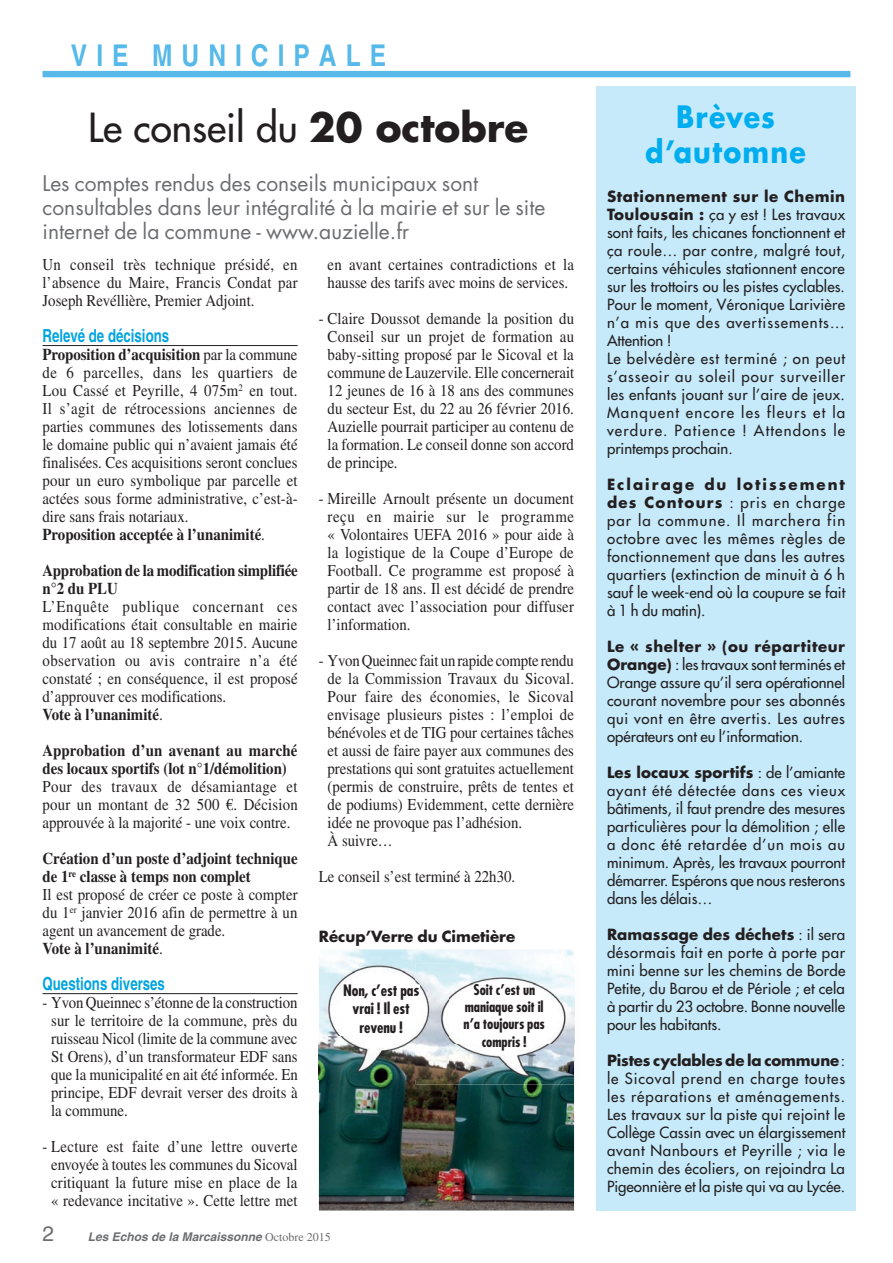
<style>
.page{position:relative;width:893px;height:1263px;background:#fff}
.page>*{position:absolute;margin:0;border:0;box-sizing:border-box;transform-origin:0 0}
.t1{font:39px "Futura";color:#231f20}
.t2{font:700 30px/34.5px "Futura";letter-spacing:.04em;color:#00aeef;text-align:center;scale:.9 1}
.t3{font:700 condensed 30px "Helvetica";letter-spacing:.3em;color:#56b9e9}
.t4{font:21px/24px "Futura";color:#6c6d70}
.t5{font:21px "Helvetica";color:#6c6d70}
.t6{font:700 condensed 18px "Helvetica";color:#00a4e0;scale:.9 1}
.t7{font:16.5px/18px "Times";letter-spacing:.005em;color:#231f20;text-align:justify;scale:.9 1}
.t8{font:700 16.5px/18px "Times";color:#231f20;scale:.9 1}
.t9{font:700 condensed 15.3px/18.5px "Futura";letter-spacing:-.005em;color:#231f20;text-align:center}
.t10{font:15px/18px "Futura";letter-spacing:.02em;color:#231f20;text-align:justify}
.t11{font:700 15px "Futura";color:#231f20}
.t12{font:700 condensed 14.4px/17.2px "Futura";letter-spacing:-.005em;color:#231f20;text-align:center}
.t13{font:italic 700 12px "Helvetica";color:#6c6d70}
.s1{font-weight:700}
.s2{font-family:"Times";font-weight:400;font-style:normal}
</style>
<div class="page">
<div style="left:43px;top:71px;width:807px;height:6px;background:#56b9e9"></div>
<hr style="left:43px;top:345px;width:255px;height:1px;background:#231f20">
<hr style="left:43px;top:993px;width:255px;height:1px;background:#231f20">
<div style="left:596px;top:86px;width:260px;height:1124px;background:#c6eafa"></div>
<img style="left:319px;top:949px;width:255px;height:261px">
<img style="left:318px;top:1040px;width:1px;height:40px">
<img style="left:319px;top:951px;width:130px;height:43px">
<img style="left:319px;top:994px;width:96px;height:86px">
<img style="left:344px;top:984px;width:71px;height:15px">
<img style="left:574px;top:977px;width:1px;height:107px">
<img style="left:449px;top:963px;width:125px;height:81px">
<img style="left:415px;top:1044px;width:159px;height:40px">
<img style="left:415px;top:963px;width:34px;height:117px">
<img style="left:415px;top:984px;width:4px;height:15px">
<h2 class="t3" style="left:71px;top:37px;width:317px">VIE MUNICIPALE</h2>
<h1 class="t1" style="left:88px;top:102px;width:442px">Le conseil du <span class="s1">20 octobre</span></h1>
<p class="t4" style="left:43px;top:171px;width:504px">Les comptes rendus des conseils municipaux sont consultables dans leur intégralité à la mairie et sur le site internet de la commune - www.auzielle.fr</p>
<p class="t7" style="left:43px;top:255px;width:285px">Un conseil très technique présidé, en l’absence du Maire, Francis Condat par Joseph Revéllière, Premier Adjoint.</p>
<p class="t6" style="left:43px;top:325px;width:142px">Relevé de décisions</p>
<p class="t7" style="left:43px;top:345px;width:285px;text-align:left"><span class="s1">Proposition d’acquisition</span> par la commune de 6 parcelles, dans les quartiers de Lou Cassé et Peyrille, 4 075m<sup>2</sup> en tout.<br>Il s’agit de rétrocessions anciennes de parties communes des lotissements dans le domaine public qui n’avaient jamais été finalisées. Ces acquisitions seront conclues pour un euro symbolique par parcelle et actées sous forme administrative, c’est-à&shy;dire sans frais notariaux.<br><span class="s1">Proposition acceptée à l’unanimité</span>.</p>
<p class="t8" style="left:43px;top:561px;width:285px">Approbation de la modification simplifiée n°2 du PLU</p>
<p class="t7" style="left:43px;top:597px;width:285px;text-align:left">L’Enquête publique concernant ces modifications était consultable en mairie du 17 août au 18 septembre 2015. Aucune observation ou avis contraire n’a été constaté ; en conséquence, il est proposé d’approuver ces modifications.<br><span class="s1">Vote à l’unanimité</span>.</p>
<p class="t8" style="left:43px;top:741px;width:285px">Approbation d’un avenant au marché des locaux sportifs (lot n°1/démolition)</p>
<p class="t7" style="left:43px;top:777px;width:285px">Pour des travaux de désamiantage et pour un montant de 32 500 €. Décision approuvée à la majorité - une voix contre.</p>
<p class="t7" style="left:43px;top:849px;width:285px;text-align:left"><span class="s1">Création d’un poste d’adjoint technique de 1</span><sup>re</sup> <span class="s1">classe à temps non complet<br></span>Il est proposé de créer ce poste à compter du 1<sup>er</sup> janvier 2016 afin de permettre à un agent un avancement de grade.<br><span class="s1">Vote à l’unanimité</span>.</p>
<p class="t6" style="left:43px;top:973px;width:137px">Questions diverses</p>
<p class="t7" style="left:51px;top:993px;width:275px;text-indent:-9px">- Yvon Queinnec s’étonne de la construction sur le territoire de la commune, près du ruisseau Nicol (limite de la commune avec St Orens), d’un transformateur EDF sans que la municipalité en ait été informée. En principe, EDF devrait verser des droits à la commune.</p>
<p class="t7" style="left:43px;top:1137px;width:285px;text-align:center">- Lecture est faite d’une lettre ouverte envoyée à toutes les communes du Sicoval critiquant la future mise en place de la « redevance incitative ». Cette lettre met</p>
<p class="t7" style="left:328px;top:255px;width:275px">en avant certaines contradictions et la hausse des tarifs avec moins de services.</p>
<p class="t7" style="left:328px;top:309px;width:276px;text-indent:-9px">- Claire Doussot demande la position du Conseil sur un projet de formation au baby-sitting proposé par le Sicoval et la commune de Lauzervile. Elle concernerait 12 jeunes de 16 à 18 ans des communes du secteur Est, du 22 au 26 février 2016.<br>Auzielle pourrait participer au contenu de la formation. Le conseil donne son accord de principe.</p>
<p class="t7" style="left:328px;top:489px;width:276px;text-indent:-9px">- Mireille Arnoult présente un document reçu en mairie sur le programme « Volontaires UEFA 2016 » pour aide à la logistique de la Coupe d’Europe de Football. Ce programme est proposé à partir de 18 ans. Il est décidé de prendre contact avec l’association pour diffuser l’information.</p>
<p class="t7" style="left:328px;top:651px;width:275px;text-align:left;text-indent:-9px">- Yvon Queinnec fait un rapide compte rendu de la Commission Travaux du Sicoval.<br>Pour faire des économies, le Sicoval envisage plusieurs pistes : l’emploi de bénévoles et de TIG pour certaines tâches et aussi de faire payer aux communes des prestations qui sont gratuites actuellement (permis de construire, prêts de tentes et de podiums) Evidemment, cette dernière idée ne provoque pas l’adhésion.<br>À suivre…</p>
<p class="t7" style="left:319px;top:867px;width:220px">Le conseil s’est terminé à 22h30.</p>
<p class="t11" style="left:319px;top:926px;width:198px">Récup’Verre du Cimetière</p>
<p class="t9" style="left:343px;top:981px;width:78px">Non, c’est pas vrai ! Il est revenu !</p>
<p class="t12" style="left:464px;top:981px;width:83px">Soit c’est un maniaque soit il n’a toujours pas compris !</p>
<p class="t5" style="left:43px;top:1221px;width:13px">2</p>
<p class="t13" style="left:88px;top:1229px;width:245px">Les Echos de la Marcaissonne <span class="s2">Octobre 2015</span></p>
<h2 class="t2" style="left:645px;top:99px;width:180px">Brèves d’automne</h2>
<p class="t10" style="left:607px;top:187px;width:240px;text-align:left"><span class="s1">Stationnement sur le Chemin<br>Toulousain :</span> ça y est ! Les travaux sont faits, les chicanes fonctionnent et ça roule… par contre, malgré tout, certains véhicules stationnent encore sur les trottoirs ou les pistes cyclables.<br>Pour le moment, Véronique Larivière n’a mis que des avertissements…<br>Attention !<br>Le belvédère est terminé ; on peut s’asseoir au soleil pour surveiller les enfants jouant sur l’aire de jeux.<br>Manquent encore les fleurs et la verdure. Patience ! Attendons le printemps prochain.</p>
<p class="t10" style="left:607px;top:475px;width:240px"><span class="s1">Eclairage du lotissement des Contours</span> : pris en charge par la commune. Il marchera fin octobre avec les mêmes règles de fonctionnement que dans les autres quartiers (extinction de minuit à 6 h sauf le week-end où la coupure se fait à 1 h du matin).</p>
<p class="t10" style="left:607px;top:637px;width:240px"><span class="s1">Le « shelter » (ou répartiteur Orange)</span> : les travaux sont terminés et Orange assure qu’il sera opérationnel courant novembre pour ses abonnés qui vont en être avertis. Les autres opérateurs ont eu l’information.</p>
<p class="t10" style="left:607px;top:763px;width:240px"><span class="s1">Les locaux sportifs</span> : de l’amiante ayant été détectée dans ces vieux bâtiments, il faut prendre des mesures particulières pour la démolition ; elle a donc été retardée d’un mois au minimum. Après, les travaux pourront démarrer. Espérons que nous resterons dans les délais…</p>
<p class="t10" style="left:607px;top:925px;width:240px"><span class="s1">Ramassage des déchets</span> : il sera désormais fait en porte à porte par mini benne sur les chemins de Borde Petite, du Barou et de Périole ; et cela à partir du 23 octobre. Bonne nouvelle pour les habitants.</p>
<p class="t10" style="left:607px;top:1051px;width:240px"><span class="s1">Pistes cyclables de la commune</span> : le Sicoval prend en charge toutes les réparations et aménagements.<br>Les travaux sur la piste qui rejoint le Collège Cassin avec un élargissement avant Nanbours et Peyrille ; via le chemin des écoliers, on rejoindra La Pigeonnière et la piste qui va au Lycée.</p>
</div>
